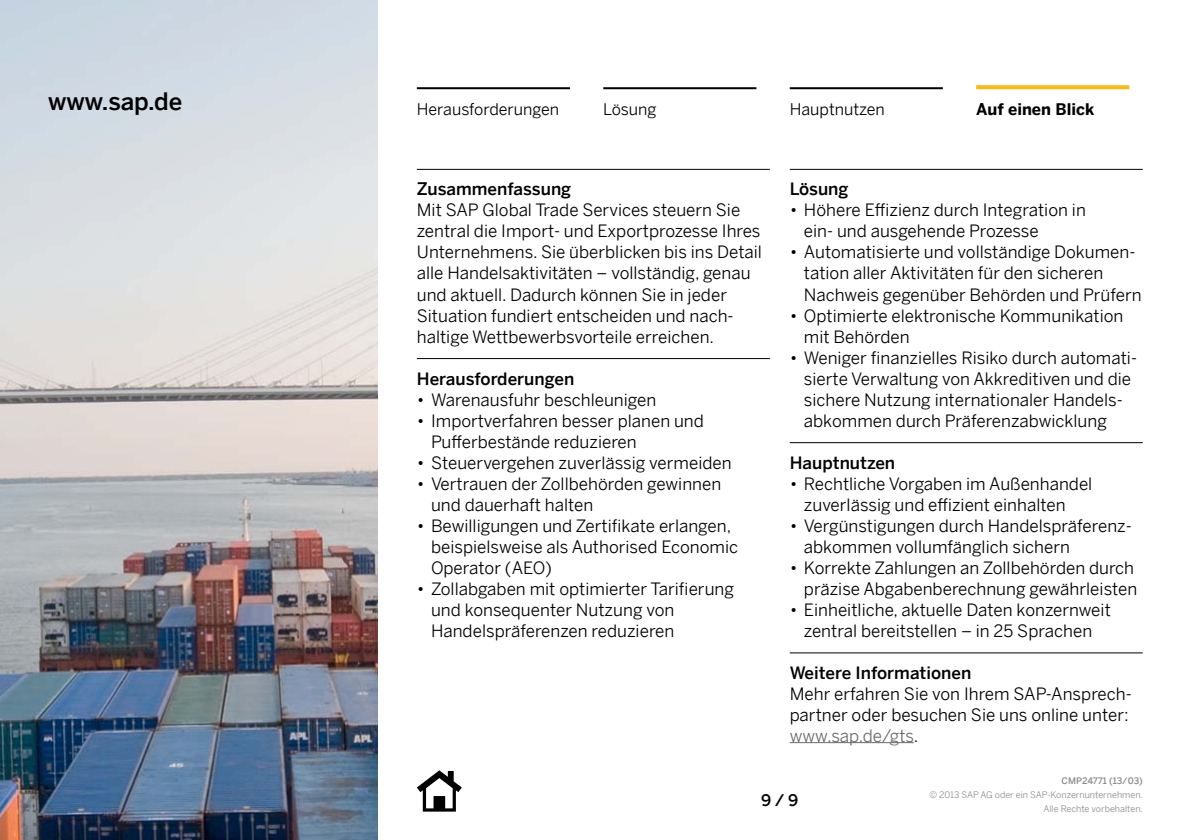
<style>
.page{position:relative;width:1191px;height:840px;background:#fff}
.page>*{position:absolute;margin:0;border:0;box-sizing:border-box;transform-origin:0 0}
.t1{font:500 24px "Benton Sans";color:#000}
.t2{font:17px/21px "Benton Sans";color:#000}
.t3{font:500 17px "Benton Sans";color:#000}
.t4{font:16px "Benton Sans";color:#000}
.t5{font:700 16px "Benton Sans";color:#000}
.t6{font:500 16px "Benton Sans";color:#000}
.t7{font:9px/14px "Benton Sans";color:#8a8c8e;text-align:right}
.t8{font:500 9px "Benton Sans";color:#8a8c8e}
.s1{font-weight:300}
.s2{color:#696a6d}
</style>
<div class="page">
<hr style="left:417px;top:169px;width:353px;height:1px;background:#000">
<hr style="left:417px;top:358px;width:353px;height:1px;background:#000">
<hr style="left:789px;top:169px;width:353px;height:1px;background:#000">
<hr style="left:789px;top:442px;width:353px;height:1px;background:#000">
<hr style="left:789px;top:652px;width:353px;height:1px;background:#000">
<hr style="left:789px;top:741px;width:125px;height:1px;background:#696a6d">
<img style="left:0;top:0;width:377px;height:839px">
<svg style="left:976px;top:85px;width:153px;height:4px"></svg>
<hr style="left:789px;top:87px;width:154px;height:2px;background:#000">
<hr style="left:603px;top:87px;width:153px;height:2px;background:#000">
<hr style="left:417px;top:87px;width:153px;height:2px;background:#000">
<svg style="left:417px;top:770px;width:45px;height:41px"></svg>
<h1 class="t1" style="left:48px;top:83px;width:136px">www.sap.de</h1>
<p class="t4" style="left:417px;top:97px;width:144px">Herausforderungen</p>
<p class="t4" style="left:603px;top:97px;width:55px">Lösung</p>
<p class="t4" style="left:789px;top:97px;width:97px">Hauptnutzen</p>
<p class="t5" style="left:976px;top:97px;width:120px">Auf einen Blick</p>
<p class="t3" style="left:417px;top:177px;width:156px">Zusammenfassung</p>
<p class="t2" style="left:417px;top:199px;width:346px">Mit SAP Global Trade Services steuern Sie zentral die Import- und Exportprozesse Ihres Unternehmens. Sie überblicken bis ins Detail alle Handelsaktivitäten – vollständig, genau und aktuell. Dadurch können Sie in jeder Situation fundiert entscheiden und nach&shy;haltige Wettbewerbsvorteile erreichen.</p>
<p class="t3" style="left:417px;top:366px;width:159px">Herausforderungen</p>
<p class="t2" style="left:417px;top:388px;width:241px"><span class="s1">•</span> Warenausfuhr beschleunigen</p>
<p class="t2" style="left:431px;top:409px;width:274px;text-indent:-14px"><span class="s1">•</span> Importverfahren besser planen und<br>Pufferbestände reduzieren</p>
<p class="t2" style="left:417px;top:451px;width:316px"><span class="s1">•</span> Steuervergehen zuverlässig vermeiden</p>
<p class="t2" style="left:431px;top:472px;width:292px;text-indent:-14px"><span class="s1">•</span> Vertrauen der Zollbehörden gewinnen und dauerhaft halten</p>
<p class="t2" style="left:431px;top:513px;width:309px;text-indent:-14px"><span class="s1">•</span> Bewilligungen und Zertifikate erlangen, beispielsweise als Authorised Economic<br>Operator (AEO)</p>
<p class="t2" style="left:431px;top:576px;width:304px;text-indent:-14px"><span class="s1">•</span> Zollabgaben mit optimierter Tarifierung und konsequenter Nutzung von<br>Handelspräferenzen reduzieren</p>
<p class="t3" style="left:789px;top:177px;width:60px">Lösung</p>
<p class="t2" style="left:804px;top:199px;width:283px;text-indent:-14px"><span class="s1">•</span> Höhere Effizienz durch Integration in ein- und ausgehende Prozesse</p>
<p class="t2" style="left:804px;top:241px;width:339px;text-indent:-14px"><span class="s1">•</span> Automatisierte und vollständige Dokumen&shy;tation aller Aktivitäten für den sicheren<br>Nachweis gegenüber Behörden und Prüfern</p>
<p class="t2" style="left:804px;top:304px;width:321px;text-indent:-14px"><span class="s1">•</span> Optimierte elektronische Kommunikation mit Behörden</p>
<p class="t2" style="left:804px;top:346px;width:335px;text-indent:-14px"><span class="s1">•</span> Weniger finanzielles Risiko durch automati&shy;sierte Verwaltung von Akkreditiven und die sichere Nutzung internationaler Handels&shy;abkommen durch Präferenzabwicklung</p>
<p class="t3" style="left:789px;top:450px;width:107px">Hauptnutzen</p>
<p class="t2" style="left:804px;top:472px;width:290px;text-indent:-14px"><span class="s1">•</span> Rechtliche Vorgaben im Außenhandel zuverlässig und effizient einhalten</p>
<p class="t2" style="left:804px;top:514px;width:329px;text-indent:-14px"><span class="s1">•</span> Vergünstigungen durch Handelspräferenz&shy;abkommen vollumfänglich sichern</p>
<p class="t2" style="left:789px;top:556px;width:349px;text-align:right"><span class="s1">•</span> Korrekte Zahlungen an Zollbehörden durch präzise Abgabenberechnung gewährleisten</p>
<p class="t2" style="left:789px;top:597px;width:323px;text-align:center"><span class="s1">•</span> Einheitliche, aktuelle Daten konzernweit zentral bereitstellen – in 25 Sprachen</p>
<p class="t3" style="left:789px;top:660px;width:183px">Weitere Informationen</p>
<p class="t2" style="left:789px;top:681px;width:343px">Mehr erfahren Sie von Ihrem SAP-Ansprech&shy;partner oder besuchen Sie uns online unter: <span class="s2">www.sap.de/gts</span>.</p>
<p class="t6" style="left:761px;top:788px;width:39px">9/9</p>
<p class="t8" style="left:1061px;top:773px;width:83px">CMP24771 (13/03)</p>
<p class="t7" style="left:929px;top:786px;width:215px">© 2013 SAP AG oder ein SAP-Konzernunternehmen.<br>Alle Rechte vorbehalten.</p>
</div>
